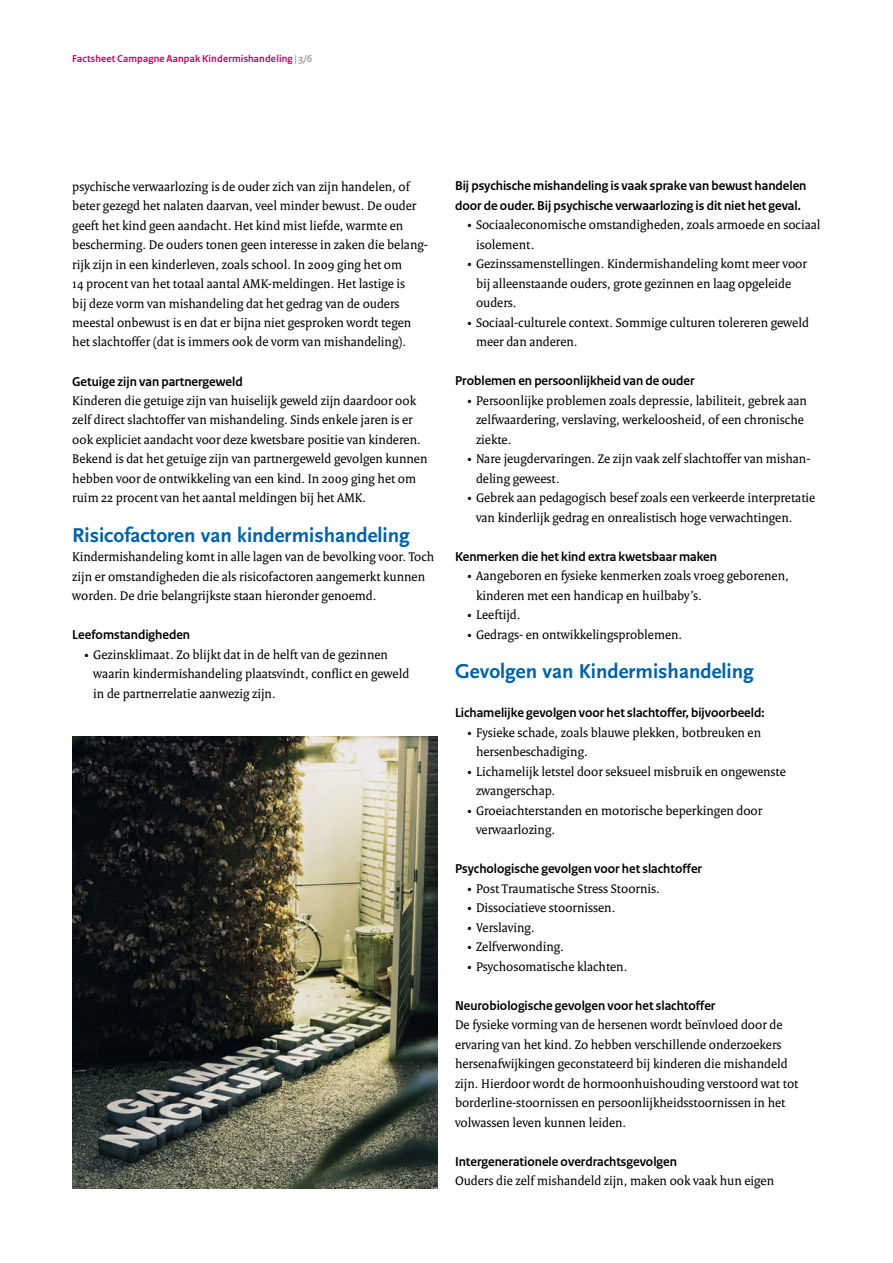
<style>
.page{position:relative;width:893px;height:1263px;background:#fff}
.page>*{position:absolute;margin:0;border:0;box-sizing:border-box;transform-origin:0 0}
.t1{font:700 21px "Scala Sans";color:#0062a7}
.t2{font:13.5px/19.5px "Rijksoverheid Serif";color:#000}
.t3{font:700 13.5px/19.5px "Rijksoverheid Sans Heading";color:#000}
.t4{font:700 10.5px "Rijksoverheid Sans Heading";letter-spacing:.02em;color:#c30065}
.s1{color:#9c9e9f}
</style>
<div class="page">
<img style="left:72px;top:736px;width:366px;height:452px">
<p class="t4" style="left:72px;top:53px;width:241px">Factsheet Campagne Aanpak Kindermishandeling <span class="s1">| 3/6</span></p>
<p class="t2" style="left:72px;top:176px;width:357px">psychische verwaarlozing is de ouder zich van zijn handelen, of beter gezegd het nalaten daarvan, veel minder bewust. De ouder geeft het kind geen aandacht. Het kind mist liefde, warmte en bescherming. De ouders tonen geen interesse in zaken die belang&shy;rijk zijn in een kinderleven, zoals school. In 2009 ging het om<br>14 procent van het totaal aantal AMK-meldingen. Het lastige is<br>bij deze vorm van mishandeling dat het gedrag van de ouders meestal onbewust is en dat er bijna niet gesproken wordt tegen het slachtoffer (dat is immers ook de vorm van mishandeling).</p>
<p class="t3" style="left:72px;top:372px;width:172px">Getuige zijn van partnergeweld</p>
<p class="t2" style="left:72px;top:391px;width:357px">Kinderen die getuige zijn van huiselijk geweld zijn daardoor ook zelf direct slachtoffer van mishandeling. Sinds enkele jaren is er ook expliciet aandacht voor deze kwetsbare positie van kinderen.<br>Bekend is dat het getuige zijn van partnergeweld gevolgen kunnen hebben voor de ontwikkeling van een kind. In 2009 ging het om ruim 22 procent van het aantal meldingen bij het AMK.</p>
<h1 class="t1" style="left:72px;top:523px;width:339px">Risicofactoren van kindermishandeling</h1>
<p class="t2" style="left:72px;top:547px;width:364px">Kindermishandeling komt in alle lagen van de bevolking voor. Toch zijn er omstandigheden die als risicofactoren aangemerkt kunnen worden. De drie belangrijkste staan hieronder genoemd.</p>
<p class="t3" style="left:72px;top:625px;width:119px">Leefomstandigheden</p>
<p class="t2" style="left:93px;top:644px;width:317px;text-indent:-9px">• Gezinsklimaat. Zo blijkt dat in de helft van de gezinnen waarin kindermishandeling plaatsvindt, conflict en geweld in de partnerrelatie aanwezig zijn.</p>
<p class="t3" style="left:455px;top:177px;width:353px">Bij psychische mishandeling is vaak sprake van bewust handelen door de ouder. Bij psychische verwaarlozing is dit niet het geval.</p>
<p class="t2" style="left:476px;top:215px;width:346px;text-indent:-9px">• Sociaaleconomische omstandigheden, zoals armoede en sociaal isolement.</p>
<p class="t2" style="left:476px;top:254px;width:332px;text-indent:-9px">• Gezinssamenstellingen. Kindermishandeling komt meer voor bij alleenstaande ouders, grote gezinnen en laag opgeleide ouders.</p>
<p class="t2" style="left:476px;top:313px;width:334px;text-indent:-9px">• Sociaal-culturele context. Sommige culturen tolereren geweld meer dan anderen.</p>
<p class="t3" style="left:455px;top:372px;width:241px">Problemen en persoonlijkheid van de ouder</p>
<p class="t2" style="left:476px;top:391px;width:332px;text-indent:-9px">• Persoonlijke problemen zoals depressie, labiliteit, gebrek aan zelfwaardering, verslaving, werkeloosheid, of een chronische ziekte.</p>
<p class="t2" style="left:476px;top:449px;width:336px;text-indent:-9px">• Nare jeugdervaringen. Ze zijn vaak zelf slachtoffer van mishan&shy;deling geweest.</p>
<p class="t2" style="left:476px;top:488px;width:341px;text-indent:-9px">• Gebrek aan pedagogisch besef zoals een verkeerde interpretatie van kinderlijk gedrag en onrealistisch hoge verwachtingen.</p>
<p class="t3" style="left:455px;top:547px;width:264px">Kenmerken die het kind extra kwetsbaar maken</p>
<p class="t2" style="left:476px;top:566px;width:314px;text-indent:-9px">• Aangeboren en fysieke kenmerken zoals vroeg geborenen, kinderen met een handicap en huilbaby’s.</p>
<p class="t2" style="left:467px;top:605px;width:55px">• Leeftijd.</p>
<p class="t2" style="left:467px;top:625px;width:217px">• Gedrags- en ontwikkelingsproblemen.</p>
<h1 class="t1" style="left:455px;top:660px;width:300px">Gevolgen van Kindermishandeling</h1>
<p class="t3" style="left:455px;top:703px;width:311px">Lichamelijke gevolgen voor het slachtoffer, bijvoorbeeld:</p>
<p class="t2" style="left:476px;top:722px;width:287px;text-indent:-9px">• Fysieke schade, zoals blauwe plekken, botbreuken en hersenbeschadiging.</p>
<p class="t2" style="left:476px;top:761px;width:311px;text-indent:-9px">• Lichamelijk letstel door seksueel misbruik en ongewenste zwangerschap.</p>
<p class="t2" style="left:476px;top:800px;width:288px;text-indent:-9px">• Groeiachterstanden en motorische beperkingen door verwaarlozing.</p>
<p class="t3" style="left:455px;top:859px;width:249px">Psychologische gevolgen voor het slachtoffer</p>
<p class="t2" style="left:467px;top:878px;width:194px">• Post Traumatische Stress Stoornis.</p>
<p class="t2" style="left:467px;top:898px;width:150px">• Dissociatieve stoornissen.</p>
<p class="t2" style="left:467px;top:917px;width:69px">• Verslaving.</p>
<p class="t2" style="left:467px;top:937px;width:98px">• Zelfverwonding.</p>
<p class="t2" style="left:467px;top:956px;width:162px">• Psychosomatische klachten.</p>
<p class="t3" style="left:455px;top:996px;width:262px">Neurobiologische gevolgen voor het slachtoffer</p>
<p class="t2" style="left:455px;top:1015px;width:345px">De fysieke vorming van de hersenen wordt beïnvloed door de ervaring van het kind. Zo hebben verschillende onderzoekers hersenafwijkingen geconstateerd bij kinderen die mishandeld zijn. Hierdoor wordt de hormoonhuishouding verstoord wat tot borderline-stoornissen en persoonlijkheidsstoornissen in het volwassen leven kunnen leiden.</p>
<p class="t3" style="left:455px;top:1152px;width:223px">Intergenerationele overdrachtsgevolgen</p>
<p class="t2" style="left:455px;top:1171px;width:321px">Ouders die zelf mishandeld zijn, maken ook vaak hun eigen</p>
</div>
